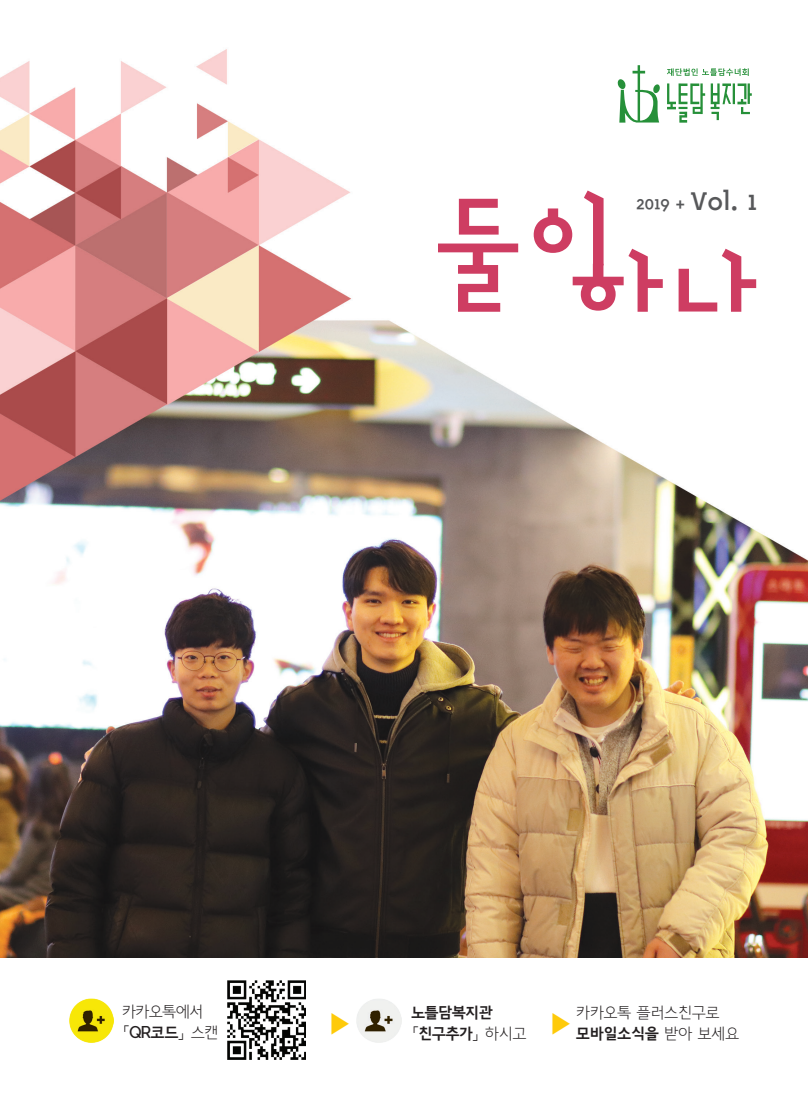
<style>
.page{position:relative;width:808px;height:1106px;background:#fff}
.page>*{position:absolute;margin:0;border:0;box-sizing:border-box;transform-origin:0 0}
.t1{font:28.5px "THE Jung 120";color:#feca0a}
.t2{font:700 21px "designhouse";color:#57585a}
.t3{font:15px/21px "THE Jung 160";letter-spacing:-.04em;color:#231f20}
.t4{font:15px "THE Jung 120";letter-spacing:-.03em;color:#231f20}
.s1{font-size:31.5px}
.s2{font-family:"THE Jung 120"}
</style>
<div class="page">
<img style="left:0;top:49px;width:808px;height:908px">
<img style="left:69px;top:998px;width:45px;height:44px">
<img style="left:356px;top:999px;width:45px;height:43px">
<img style="left:228px;top:980px;width:78px;height:79px">
<svg style="left:667px;top:68px;width:82px;height:8px"></svg>
<svg style="left:617px;top:65px;width:43px;height:58px"></svg>
<svg style="left:667px;top:83px;width:85px;height:40px"></svg>
<svg style="left:678px;top:249px;width:78px;height:63px"></svg>
<svg style="left:438px;top:199px;width:80px;height:113px"></svg>
<svg style="left:534px;top:190px;width:129px;height:122px"></svg>
<h2 class="t2" style="left:636px;top:194px;width:122px">2019 + <span class="s1">Vol. 1</span></h2>
<p class="t4" style="left:122px;top:1002px;width:83px">카카오톡에서</p>
<p class="t3" style="left:117px;top:1022px;width:103px">「QR코드」<span class="s2">스캔</span></p>
<p class="t4" style="left:576px;top:1003px;width:145px">카카오톡 플러스친구로</p>
<h1 class="t1" style="left:326px;top:1006px;width:29px">▶</h1>
<p class="t3" style="left:406px;top:1002px;width:335px;text-indent:5px">노틀담복지관<br>「친구추가」<span class="s2">하시고</span> <sup>▶</sup>모바일소식을 <span class="s2">받아 보세요</span></p>
</div>
